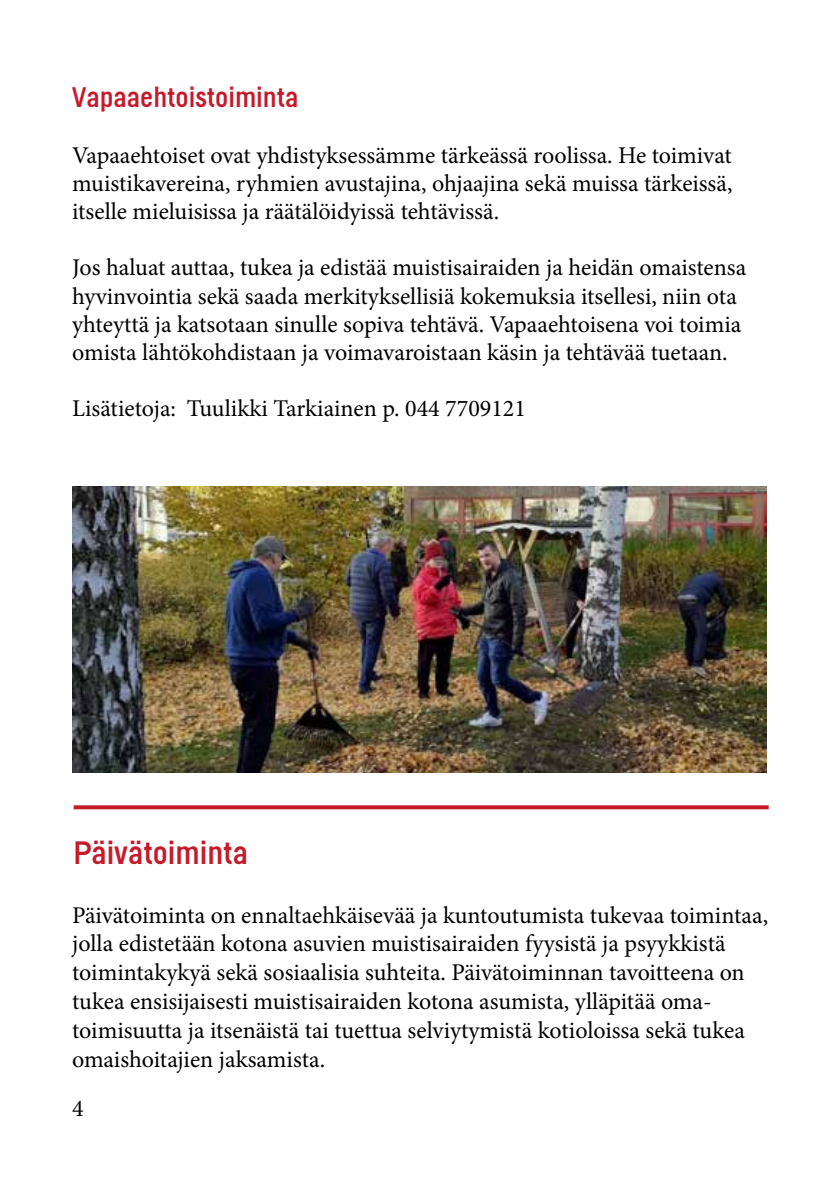
<style>
.page{position:relative;width:840px;height:1191px;background:#fff}
.page>*{position:absolute;margin:0;border:0;box-sizing:border-box;transform-origin:0 0}
.t1{font:32px "Helsinki";color:#c61a2b}
.t2{font:28px "Helsinki";color:#c61a2b}
.t3{font:24px/28px "Minion Pro";color:#000}
</style>
<div class="page">
<svg style="left:74px;top:805px;width:694px;height:4px;fill:#c61a2b"></svg>
<img style="left:72px;top:487px;width:694px;height:285px">
<p class="t2" style="left:72px;top:81px;width:228px">Vapaaehtoistoiminta</p>
<p class="t3" style="left:72px;top:142px;width:661px;text-align:justify">Vapaaehtoiset ovat yhdistyksessämme tärkeässä roolissa. He toimivat muistikavereina, ryhmien avustajina, ohjaajina sekä muissa tärkeissä, itselle mieluisissa ja räätälöidyissä tehtävissä.</p>
<p class="t3" style="left:72px;top:254px;width:675px">Jos haluat auttaa, tukea ja edistää muistisairaiden ja heidän omaistensa hyvinvointia sekä saada merkityksellisiä kokemuksia itsellesi, niin ota yhteyttä ja katsotaan sinulle sopiva tehtävä. Vapaaehtoisena voi toimia omista lähtökohdistaan ja voimavaroistaan käsin ja tehtävää tuetaan.</p>
<p class="t3" style="left:72px;top:394px;width:455px">Lisätietoja: Tuulikki Tarkiainen p. 044 7709121</p>
<h1 class="t1" style="left:74px;top:834px;width:176px">Päivätoiminta</h1>
<p class="t3" style="left:72px;top:900px;width:697px;line-height:28.8px">Päivätoiminta on ennaltaehkäisevää ja kuntoutumista tukevaa toimintaa, jolla edistetään kotona asuvien muistisairaiden fyysistä ja psyykkistä toimintakykyä sekä sosiaalisia suhteita. Päivätoiminnan tavoitteena on tukea ensisijaisesti muistisairaiden kotona asumista, ylläpitää oma&shy;toimisuutta ja itsenäistä tai tuettua selviytymistä kotioloissa sekä tukea omaishoitajien jaksamista.</p>
<p class="t3" style="left:72px;top:1094px;width:13px">4</p>
</div>
